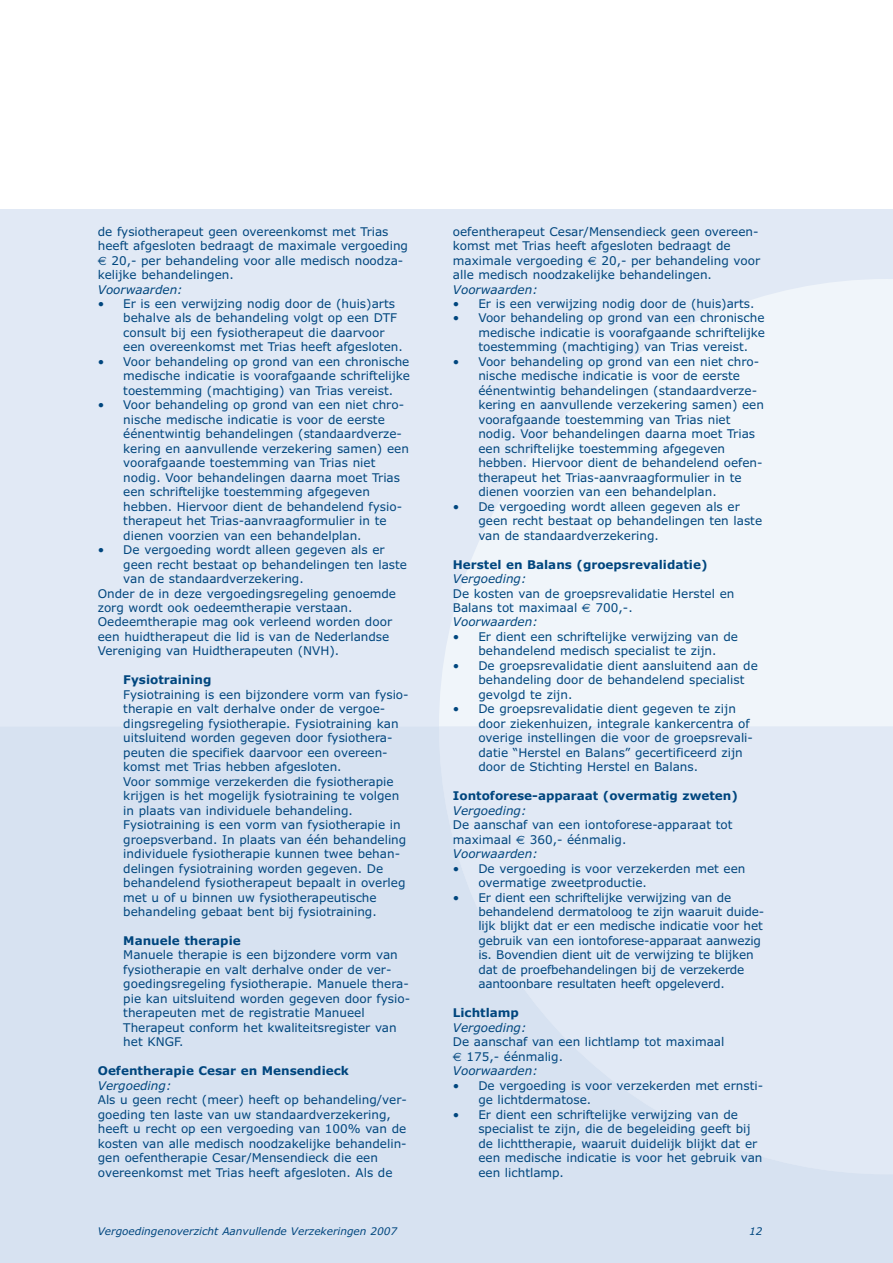
<style>
.page{position:relative;width:893px;height:1263px;background:#fff}
.page>*{position:absolute;margin:0;border:0;box-sizing:border-box;transform-origin:0 0}
.t1{font:12px/14.4px "Verdana";color:#00467e}
.t2{font:700 12px "Verdana";color:#00467e}
.t3{font:italic 12px "Verdana";color:#00467e}
.t4{font:italic 10.5px "Verdana";color:#00467e}
.s1{font-family:"Euro Sans"}
.s2{font-style:italic}
</style>
<div class="page">
<div style="left:0;top:202px;width:893px;height:1061px;background:#e1e9f5"></div>
<div style="left:0;top:202px;width:893px;height:7px;background:#fff"></div>
<svg style="left:439px;top:279px;width:454px;height:447px;fill:#f0f5fa"></svg>
<p class="t1" style="left:98px;top:224px;width:312px">de fysiotherapeut geen overeenkomst met Trias heeft afgesloten bedraagt de maximale vergoeding <span class="s1">€</span> 20,- per behandeling voor alle medisch noodza&shy;kelijke behandelingen.</p>
<p class="t3" style="left:98px;top:282px;width:86px">Voorwaarden:</p>
<p class="t1" style="left:123px;top:297px;width:281px;text-indent:-26px">• Er is een verwijzing nodig door de (huis)arts behalve als de behandeling volgt op een DTF consult bij een fysiotherapeut die daarvoor een overeenkomst met Trias heeft afgesloten.</p>
<p class="t1" style="left:123px;top:355px;width:288px;text-align:justify;text-indent:-26px">• Voor behandeling op grond van een chronische medische indicatie is voorafgaande schriftelijke toestemming (machtiging) van Trias vereist.</p>
<p class="t1" style="left:123px;top:398px;width:287px;text-indent:-26px">• Voor behandeling op grond van een niet chro&shy;nische medische indicatie is voor de eerste éénentwintig behandelingen (standaardverze&shy;kering en aanvullende verzekering samen) een voorafgaande toestemming van Trias niet nodig. Voor behandelingen daarna moet Trias een schriftelijke toestemming afgegeven hebben. Hiervoor dient de behandelend fysio&shy;therapeut het Trias-aanvraagformulier in te dienen voorzien van een behandelplan.</p>
<p class="t1" style="left:98px;top:543px;width:288px">• De vergoeding wordt alleen gegeven als er</p>
<p class="t1" style="left:123px;top:557px;width:285px">geen recht bestaat op behandelingen ten laste</p>
<p class="t1" style="left:123px;top:572px;width:182px">van de standaardverzekering.</p>
<p class="t1" style="left:98px;top:586px;width:300px">Onder de in deze vergoedingsregeling genoemde</p>
<p class="t1" style="left:98px;top:601px;width:256px">zorg wordt ook oedeemtherapie verstaan.</p>
<p class="t1" style="left:98px;top:615px;width:296px">Oedeemtherapie mag ook verleend worden door</p>
<p class="t1" style="left:98px;top:630px;width:293px">een huidtherapeut die lid is van de Nederlandse</p>
<p class="t1" style="left:98px;top:644px;width:243px">Vereniging van Huidtherapeuten (NVH).</p>
<p class="t2" style="left:123px;top:673px;width:90px">Fysiotraining</p>
<p class="t1" style="left:123px;top:687px;width:287px">Fysiotraining is een bijzondere vorm van fysio&shy;therapie en valt derhalve onder de vergoe&shy;dingsregeling fysiotherapie. Fysiotraining kan uitsluitend worden gegeven door fysiothera&shy;peuten die specifiek daarvoor een overeen&shy;komst met Trias hebben afgesloten.<br>Voor sommige verzekerden die fysiotherapie krijgen is het mogelijk fysiotraining te volgen in plaats van individuele behandeling.<br>Fysiotraining is een vorm van fysiotherapie in groepsverband. In plaats van één behandeling individuele fysiotherapie kunnen twee behan&shy;delingen fysiotraining worden gegeven. De behandelend fysiotherapeut bepaalt in overleg met u of u binnen uw fysiotherapeutische behandeling gebaat bent bij fysiotraining.</p>
<p class="t2" style="left:123px;top:934px;width:119px">Manuele therapie</p>
<p class="t1" style="left:123px;top:948px;width:288px">Manuele therapie is een bijzondere vorm van fysiotherapie en valt derhalve onder de ver&shy;goedingsregeling fysiotherapie. Manuele thera&shy;pie kan uitsluitend worden gegeven door fysio&shy;therapeuten met de registratie Manueel Therapeut conform het kwaliteitsregister van het KNGF.</p>
<p class="t2" style="left:98px;top:1064px;width:253px">Oefentherapie Cesar en Mensendieck</p>
<p class="t3" style="left:98px;top:1078px;width:75px">Vergoeding:</p>
<p class="t1" style="left:98px;top:1093px;width:310px">Als u geen recht (meer) heeft op behandeling/ver&shy;goeding ten laste van uw standaardverzekering, heeft u recht op een vergoeding van 100% van de kosten van alle medisch noodzakelijke behandelin&shy;gen oefentherapie Cesar/Mensendieck die een overeenkomst met Trias heeft afgesloten. Als de</p>
<p class="t1" style="left:453px;top:224px;width:309px">oefentherapeut Cesar/Mensendieck geen overeen&shy;komst met Trias heeft afgesloten bedraagt de maximale vergoeding <span class="s1">€</span> 20,- per behandeling voor alle medisch noodzakelijke behandelingen.</p>
<p class="t3" style="left:453px;top:282px;width:86px">Voorwaarden:</p>
<p class="t1" style="left:453px;top:297px;width:303px">• Er is een verwijzing nodig door de (huis)arts.</p>
<p class="t1" style="left:478px;top:311px;width:288px;text-align:justify;text-indent:-26px">• Voor behandeling op grond van een chronische medische indicatie is voorafgaande schriftelijke toestemming (machtiging) van Trias vereist.</p>
<p class="t1" style="left:478px;top:355px;width:287px;text-indent:-26px">• Voor behandeling op grond van een niet chro&shy;nische medische indicatie is voor de eerste éénentwintig behandelingen (standaardverze&shy;kering en aanvullende verzekering samen) een voorafgaande toestemming van Trias niet nodig. Voor behandelingen daarna moet Trias een schriftelijke toestemming afgegeven hebben. Hiervoor dient de behandelend oefen&shy;therapeut het Trias-aanvraagformulier in te dienen voorzien van een behandelplan.</p>
<p class="t1" style="left:478px;top:499px;width:285px;text-indent:-26px">• De vergoeding wordt alleen gegeven als er geen recht bestaat op behandelingen ten laste van de standaardverzekering.</p>
<p class="t2" style="left:453px;top:557px;width:256px">Herstel en Balans (groepsrevalidatie)</p>
<p class="t3" style="left:453px;top:572px;width:75px">Vergoeding:</p>
<p class="t1" style="left:453px;top:586px;width:283px">De kosten van de groepsrevalidatie Herstel en<br>Balans tot maximaal <span class="s1">€</span> 700,-.<br><span class="s2">Voorwaarden:</span></p>
<p class="t1" style="left:453px;top:630px;width:287px;text-align:center">• Er dient een schriftelijke verwijzing van de behandelend medisch specialist te zijn.</p>
<p class="t1" style="left:478px;top:658px;width:281px;text-indent:-26px">• De groepsrevalidatie dient aansluitend aan de behandeling door de behandelend specialist gevolgd te zijn.</p>
<p class="t1" style="left:478px;top:702px;width:276px;text-indent:-26px">• De groepsrevalidatie dient gegeven te zijn door ziekenhuizen, integrale kankercentra of overige instellingen die voor de groepsrevali&shy;datie “Herstel en Balans” gecertificeerd zijn door de Stichting Herstel en Balans.</p>
<p class="t2" style="left:453px;top:789px;width:286px">Iontoforese-apparaat (overmatig zweten)</p>
<p class="t3" style="left:453px;top:803px;width:75px">Vergoeding:</p>
<p class="t1" style="left:453px;top:818px;width:281px">De aanschaf van een iontoforese-apparaat tot maximaal <span class="s1">€</span> 360,- éénmalig.<br><span class="s2">Voorwaarden:</span></p>
<p class="t1" style="left:478px;top:861px;width:269px;text-indent:-26px">• De vergoeding is voor verzekerden met een overmatige zweetproductie.</p>
<p class="t1" style="left:478px;top:890px;width:287px;text-indent:-26px">• Er dient een schriftelijke verwijzing van de behandelend dermatoloog te zijn waaruit duide&shy;lijk blijkt dat er een medische indicatie voor het gebruik van een iontoforese-apparaat aanwezig is. Bovendien dient uit de verwijzing te blijken dat de proefbehandelingen bij de verzekerde aantoonbare resultaten heeft opgeleverd.</p>
<p class="t2" style="left:453px;top:1006px;width:68px">Lichtlamp</p>
<p class="t3" style="left:453px;top:1021px;width:75px">Vergoeding:</p>
<p class="t1" style="left:453px;top:1035px;width:273px">De aanschaf van een lichtlamp tot maximaal <span class="s1">€</span> 175,- éénmalig.<br><span class="s2">Voorwaarden:</span></p>
<p class="t1" style="left:478px;top:1078px;width:286px;text-indent:-25px">• De vergoeding is voor verzekerden met ernsti&shy;ge lichtdermatose.</p>
<p class="t1" style="left:478px;top:1107px;width:286px;text-indent:-26px">• Er dient een schriftelijke verwijzing van de specialist te zijn, die de begeleiding geeft bij de lichttherapie, waaruit duidelijk blijkt dat er een medische indicatie is voor het gebruik van een lichtlamp.</p>
<p class="t4" style="left:98px;top:1225px;width:301px">Vergoedingenoverzicht Aanvullende Verzekeringen 2007</p>
<p class="t4" style="left:749px;top:1225px;width:15px">12</p>
</div>
